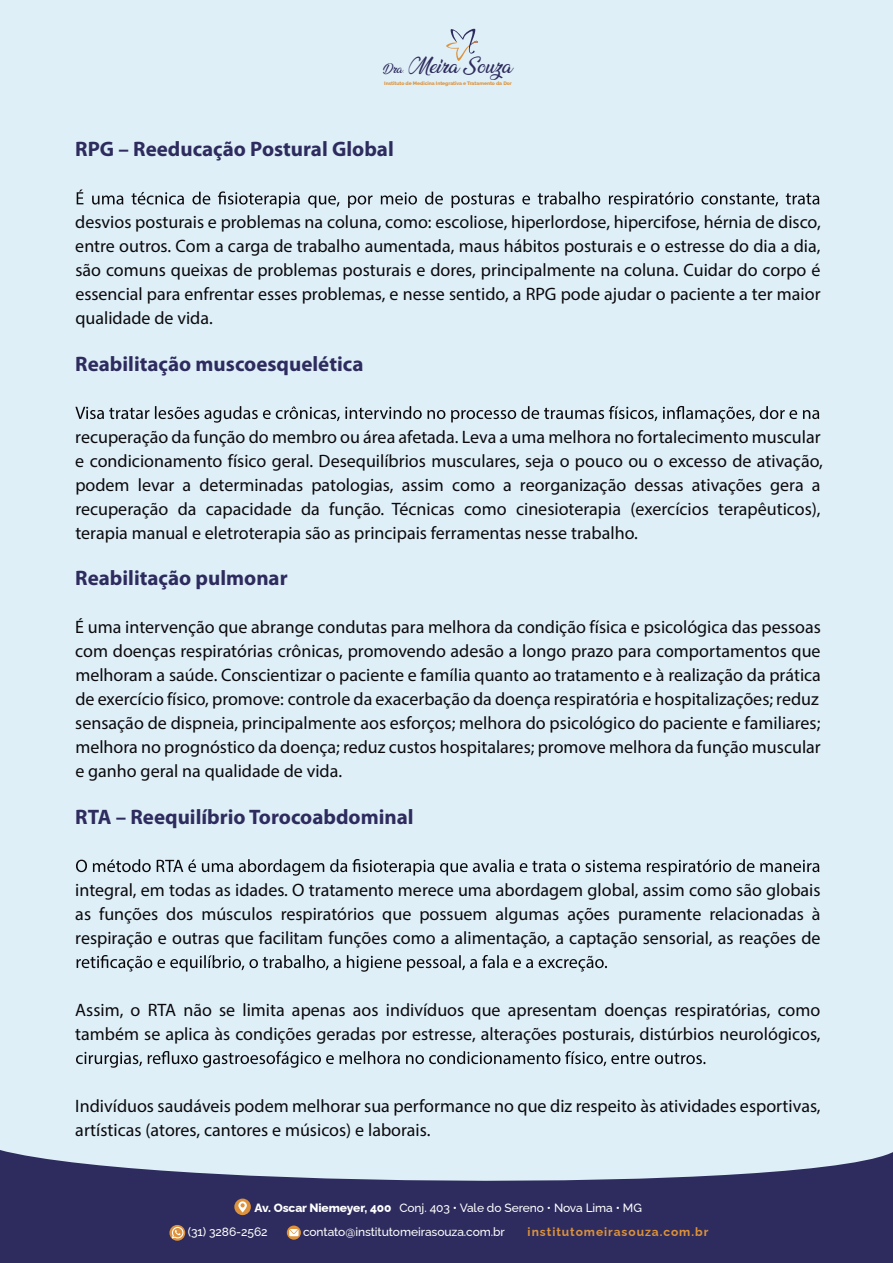
<style>
.page{position:relative;width:893px;height:1263px;background:#deeff7}
.page>*{position:absolute;margin:0;border:0;box-sizing:border-box;transform-origin:0 0}
.t1{font:700 21px "Myriad Pro";color:#2e2c5e}
.t2{font:18px/24px "Myriad Pro";color:#0b090c;text-align:justify}
.t3{font:17.85px "Ananda";color:#2e2c5e}
.t4{font:500 12px/24px "Raleway";letter-spacing:-.005em;color:#fff}
.t5{font:700 12px "Raleway";letter-spacing:.08em;color:#dd923b}
.t6{font:800 4.95px "Raleway";letter-spacing:-.005em;color:#dd923b}
.s1{font-size:10.5px}
.s2{font-family:"Autography";font-size:10.5px}
.s3{font-weight:800}
</style>
<div class="page">
<svg style="left:446px;top:29px;width:32px;height:32px"></svg>
<svg style="left:0;top:1150px;width:893px;height:113px;fill:#2e2c5e"></svg>
<svg style="left:234px;top:1198px;width:17px;height:17px"></svg>
<svg style="left:238px;top:1201px;width:9px;height:11px"></svg>
<svg style="left:287px;top:1225px;width:14px;height:15px"></svg>
<svg style="left:289px;top:1229px;width:10px;height:7px"></svg>
<svg style="left:169px;top:1225px;width:16px;height:16px"></svg>
<svg style="left:172px;top:1227px;width:11px;height:11px"></svg>
<svg style="left:77px;top:189px;width:742px;height:19px"></svg>
<svg style="left:75px;top:406px;width:744px;height:17px"></svg>
<svg style="left:76px;top:859px;width:743px;height:17px"></svg>
<svg style="left:77px;top:955px;width:530px;height:17px"></svg>
<svg style="left:76px;top:1051px;width:629px;height:17px"></svg>
<p class="t3" style="left:383px;top:56px;width:131px"><span class="s1">Dra</span><span class="s2">.</span> Meira Souza</p>
<p class="t6" style="left:384px;top:79px;width:129px">Instituto de Medicina Integrativa e Tratamento da Dor</p>
<p class="t1" style="left:75px;top:136px;width:320px">RPG – Reeducação Postural Global</p>
<p class="t2" style="left:75px;top:210px;width:747px">desvios posturais e problemas na coluna, como: escoliose, hiperlordose, hipercifose, hérnia de disco, entre outros. Com a carga de trabalho aumentada, maus hábitos posturais e o estresse do dia a dia, são comuns queixas de problemas posturais e dores, principalmente na coluna. Cuidar do corpo é essencial para enfrentar esses problemas, e nesse sentido, a RPG pode ajudar o paciente a ter maior qualidade de vida.</p>
<p class="t1" style="left:75px;top:350px;width:290px">Reabilitação muscoesquelética</p>
<p class="t2" style="left:75px;top:425px;width:749px;text-align:left">recuperação da função do membro ou área afetada. Leva a uma melhora no fortalecimento muscular e condicionamento físico geral. Desequilíbrios musculares, seja o pouco ou o excesso de ativação, podem levar a determinadas patologias, assim como a reorganização dessas ativações gera a recuperação da capacidade da função. Técnicas como cinesioterapia (exercícios terapêuticos), terapia manual e eletroterapia são as principais ferramentas nesse trabalho.</p>
<p class="t1" style="left:75px;top:565px;width:214px">Reabilitação pulmonar</p>
<p class="t2" style="left:75px;top:615px;width:747px">É uma intervenção que abrange condutas para melhora da condição física e psicológica das pessoas com doenças respiratórias crônicas, promovendo adesão a longo prazo para comportamentos que melhoram a saúde. Conscientizar o paciente e família quanto ao tratamento e à realização da prática de exercício físico, promove: controle da exacerbação da doença respiratória e hospitalizações; reduz sensação de dispneia, principalmente aos esforços; melhora do psicológico do paciente e familiares; melhora no prognóstico da doença; reduz custos hospitalares; promove melhora da função muscular e ganho geral na qualidade de vida.</p>
<p class="t1" style="left:75px;top:803px;width:340px">RTA – Reequilíbrio Torocoabdominal</p>
<p class="t2" style="left:75px;top:878px;width:747px">integral, em todas as idades. O tratamento merece uma abordagem global, assim como são globais as funções dos músculos respiratórios que possuem algumas ações puramente relacionadas à respiração e outras que facilitam funções como a alimentação, a captação sensorial, as reações de</p>
<p class="t2" style="left:75px;top:998px;width:747px">Assim, o RTA não se limita apenas aos indivíduos que apresentam doenças respiratórias, como também se aplica às condições geradas por estresse, alterações posturais, distúrbios neurológicos,</p>
<p class="t2" style="left:75px;top:1094px;width:747px">Indivíduos saudáveis podem melhorar sua performance no que diz respeito às atividades esportivas, artísticas (atores, cantores e músicos) e laborais.</p>
<p class="t4" style="left:188px;top:1194px;width:455px;text-indent:67px"><span class="s3">Av. Oscar Niemeyer, 400</span> Conj. 403 • Vale do Sereno • Nova Lima • MG (31) 3286-2562</p>
<p class="t4" style="left:303px;top:1218px;width:203px">contato@institutomeirasouza.com.br</p>
<p class="t5" style="left:528px;top:1222px;width:182px">institutomeirasouza.com.br</p>
</div>
